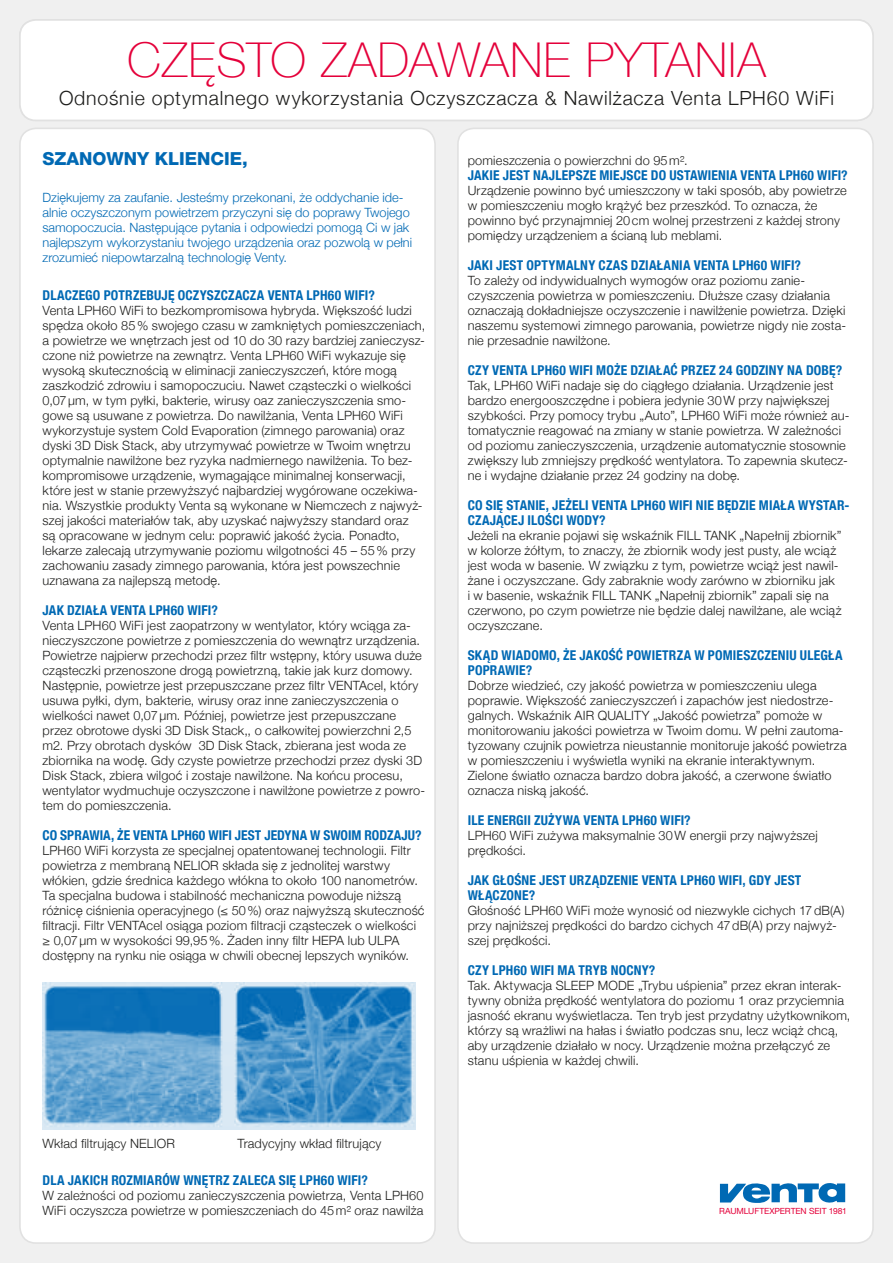
<style>
.page{position:relative;width:893px;height:1263px;background:#f0f0f0}
.page>*{position:absolute;margin:0;border:0;box-sizing:border-box;transform-origin:0 0}
.t1{font:100 48px "Helvetica Neue";letter-spacing:.02em;color:#e4003a}
.t2{font:300 19.5px "Helvetica Neue";letter-spacing:.04em;color:#1d1d1b}
.t3{font:800 18px "Helvetica Neue LT";color:#0069b4}
.t4{font:700 condensed 13.5px/15px "Helvetica Neue";letter-spacing:.015em;color:#0069b4}
.t5{font:300 12.75px/15px "Helvetica Neue";letter-spacing:.015em;color:#1d1d1b}
.t6{font:300 12.75px/15px "Helvetica Neue";color:#0069b4}
.t7{font:8.55px "Helvetica Neue";letter-spacing:-.015em;color:#e4003a}
</style>
<div class="page">
<div style="left:458px;top:128px;width:415px;height:1115px;background:#fff;border-radius:16px"></div>
<div style="left:20px;top:128px;width:415px;height:1115px;background:#fff;border-radius:16px"></div>
<svg style="left:720px;top:1183px;width:125px;height:20px"></svg>
<div style="left:20px;top:20px;width:853px;height:100px;background:#fff;border-radius:16px"></div>
<div style="left:19px;top:19px;width:855px;height:102px;border:2px solid #e1e1e1;border-radius:16px"></div>
<img style="left:43px;top:983px;width:372px;height:146px">
<h1 class="t1" style="left:127px;top:24px;width:640px">CZĘSTO ZADAWANE PYTANIA</h1>
<h2 class="t2" style="left:59px;top:82px;width:776px">Odnośnie optymalnego wykorzystania Oczyszczacza &amp; Nawilżacza Venta LPH60 WiFi</h2>
<h3 class="t3" style="left:43px;top:148px;width:207px">SZANOWNY KLIENCIE,</h3>
<p class="t6" style="left:43px;top:189px;width:371px">Dziękujemy za zaufanie. Jesteśmy przekonani, że oddychanie ide&shy;alnie oczyszczonym powietrzem przyczyni się do poprawy Twojego samopoczucia. Następujące pytania i odpowiedzi pomogą Ci w jak najlepszym wykorzystaniu twojego urządzenia oraz pozwolą w pełni zrozumieć niepowtarzalną technologię Venty.</p>
<p class="t4" style="left:43px;top:287px;width:334px">DLACZEGO POTRZEBUJĘ OCZYSZCZACZA VENTA LPH60 WIFI?</p>
<p class="t5" style="left:43px;top:302px;width:384px">Venta LPH60 WiFi to bezkompromisowa hybryda. Większość ludzi spędza około 85% swojego czasu w zamkniętych pomieszczeniach, a powietrze we wnętrzach jest od 10 do 30 razy bardziej zanieczysz&shy;czone niż powietrze na zewnątrz. Venta LPH60 WiFi wykazuje się wysoką skutecznością w eliminacji zanieczyszczeń, które mogą zaszkodzić zdrowiu i samopoczuciu. Nawet cząsteczki o wielkości 0,07µm, w tym pyłki, bakterie, wirusy oaz zanieczyszczenia smo&shy;gowe są usuwane z powietrza. Do nawilżania, Venta LPH60 WiFi wykorzystuje system Cold Evaporation (zimnego parowania) oraz dyski 3D Disk Stack, aby utrzymywać powietrze w Twoim wnętrzu optymalnie nawilżone bez ryzyka nadmiernego nawilżenia. To bez&shy;kompromisowe urządzenie, wymagające minimalnej konserwacji, które jest w stanie przewyższyć najbardziej wygórowane oczekiwa&shy;nia. Wszystkie produkty Venta są wykonane w Niemczech z najwyż&shy;szej jakości materiałów tak, aby uzyskać najwyższy standard oraz<br>są opracowane w jednym celu: poprawić jakość życia. Ponadto, lekarze zalecają utrzymywanie poziomu wilgotności 45 – 55% przy zachowaniu zasady zimnego parowania, która jest powszechnie uznawana za najlepszą metodę.</p>
<p class="t4" style="left:43px;top:602px;width:177px">JAK DZIAŁA VENTA LPH60 WIFI?</p>
<p class="t5" style="left:43px;top:617px;width:384px">Venta LPH60 WiFi jest zaopatrzony w wentylator, który wciąga za&shy;nieczyszczone powietrze z pomieszczenia do wewnątrz urządzenia.<br>Powietrze najpierw przechodzi przez filtr wstępny, który usuwa duże cząsteczki przenoszone drogą powietrzną, takie jak kurz domowy.<br>Następnie, powietrze jest przepuszczane przez filtr VENTAcel, który usuwa pyłki, dym, bakterie, wirusy oraz inne zanieczyszczenia o wielkości nawet 0,07µm. Później, powietrze jest przepuszczane przez obrotowe dyski 3D Disk Stack,, o całkowitej powierzchni 2,5 m2. Przy obrotach dysków 3D Disk Stack, zbierana jest woda ze zbiornika na wodę. Gdy czyste powietrze przechodzi przez dyski 3D Disk Stack, zbiera wilgoć i zostaje nawilżone. Na końcu procesu, wentylator wydmuchuje oczyszczone i nawilżone powietrze z powro&shy;tem do pomieszczenia.</p>
<p class="t4" style="left:43px;top:827px;width:381px">CO SPRAWIA, ŻE VENTA LPH60 WIFI JEST JEDYNA W SWOIM RODZAJU?</p>
<p class="t5" style="left:43px;top:842px;width:384px">LPH60 WiFi korzysta ze specjalnej opatentowanej technologii. Filtr powietrza z membraną NELIOR składa się z jednolitej warstwy włókien, gdzie średnica każdego włókna to około 100 nanometrów.<br>Ta specjalna budowa i stabilność mechaniczna powoduje niższą różnicę ciśnienia operacyjnego (≤ 50%) oraz najwyższą skuteczność filtracji. Filtr VENTAcel osiąga poziom filtracji cząsteczek o wielkości ≥ 0,07µm w wysokości 99,95%. Żaden inny filtr HEPA lub ULPA dostępny na rynku nie osiąga w chwili obecnej lepszych wyników.</p>
<p class="t5" style="left:43px;top:1135px;width:134px">Wkład filtrujący NELIOR</p>
<p class="t5" style="left:238px;top:1135px;width:145px">Tradycyjny wkład filtrujący</p>
<p class="t4" style="left:43px;top:1172px;width:327px">DLA JAKICH ROZMIARÓW WNĘTRZ ZALECA SIĘ LPH60 WIFI?</p>
<p class="t5" style="left:43px;top:1187px;width:383px">W zależności od poziomu zanieczyszczenia powietrza, Venta LPH60<br>WiFi oczyszcza powietrze w pomieszczeniach do 45m² oraz nawilża</p>
<p class="t5" style="left:468px;top:152px;width:221px">pomieszczenia o powierzchni do 95m².</p>
<p class="t4" style="left:468px;top:167px;width:382px">JAKIE JEST NAJLEPSZE MIEJSCE DO USTAWIENIA VENTA LPH60 WIFI?</p>
<p class="t5" style="left:468px;top:182px;width:381px">Urządzenie powinno być umieszczony w taki sposób, aby powietrze w pomieszczeniu mogło krążyć bez przeszkód. To oznacza, że powinno być przynajmniej 20cm wolnej przestrzeni z każdej strony pomiędzy urządzeniem a ścianą lub meblami.</p>
<p class="t4" style="left:468px;top:257px;width:335px">JAKI JEST OPTYMALNY CZAS DZIAŁANIA VENTA LPH60 WIFI?</p>
<p class="t5" style="left:468px;top:272px;width:380px">To zależy od indywidualnych wymogów oraz poziomu zanie&shy;czyszczenia powietrza w pomieszczeniu. Dłuższe czasy działania oznaczają dokładniejsze oczyszczenie i nawilżenie powietrza. Dzięki naszemu systemowi zimnego parowania, powietrze nigdy nie zosta&shy;nie przesadnie nawilżone.</p>
<p class="t4" style="left:468px;top:362px;width:376px">CZY VENTA LPH60 WIFI MOŻE DZIAŁAĆ PRZEZ 24 GODZINY NA DOBĘ?</p>
<p class="t5" style="left:468px;top:377px;width:383px">Tak, LPH60 WiFi nadaje się do ciągłego działania. Urządzenie jest bardzo energooszczędne i pobiera jedynie 30W przy największej szybkości. Przy pomocy trybu „Auto”, LPH60 WiFi może również au&shy;tomatycznie reagować na zmiany w stanie powietrza. W zależności od poziomu zanieczyszczenia, urządzenie automatycznie stosownie zwiększy lub zmniejszy prędkość wentylatora. To zapewnia skutecz&shy;ne i wydajne działanie przez 24 godziny na dobę.</p>
<p class="t4" style="left:468px;top:497px;width:383px">CO SIĘ STANIE, JEŻELI VENTA LPH60 WIFI NIE BĘDZIE MIAŁA WYSTAR-<br>CZAJĄCEJ ILOŚCI WODY?</p>
<p class="t5" style="left:468px;top:527px;width:375px">Jeżeli na ekranie pojawi się wskaźnik FILL TANK „Napełnij zbiornik” w kolorze żółtym, to znaczy, że zbiornik wody jest pusty, ale wciąż jest woda w basenie. W związku z tym, powietrze wciąż jest nawil&shy;żane i oczyszczane. Gdy zabraknie wody zarówno w zbiorniku jak<br>i w basenie, wskaźnik FILL TANK „Napełnij zbiornik” zapali się na czerwono, po czym powietrze nie będzie dalej nawilżane, ale wciąż oczyszczane.</p>
<p class="t4" style="left:468px;top:647px;width:376px">SKĄD WIADOMO, ŻE JAKOŚĆ POWIETRZA W POMIESZCZENIU ULEGŁA<br>POPRAWIE?</p>
<p class="t5" style="left:468px;top:677px;width:380px">Dobrze wiedzieć, czy jakość powietrza w pomieszczeniu ulega poprawie. Większość zanieczyszczeń i zapachów jest niedostrze&shy;galnych. Wskaźnik AIR QUALITY „Jakość powietrza” pomoże w monitorowaniu jakości powietrza w Twoim domu. W pełni zautoma&shy;tyzowany czujnik powietrza nieustannie monitoruje jakość powietrza w pomieszczeniu i wyświetla wyniki na ekranie interaktywnym.<br>Zielone światło oznacza bardzo dobra jakość, a czerwone światło oznacza niską jakość.</p>
<p class="t4" style="left:468px;top:812px;width:225px">ILE ENERGII ZUŻYWA VENTA LPH60 WIFI?</p>
<p class="t5" style="left:468px;top:827px;width:352px">LPH60 WiFi zużywa maksymalnie 30W energii przy najwyższej prędkości.</p>
<p class="t4" style="left:468px;top:872px;width:335px">JAK GŁOŚNE JEST URZĄDZENIE VENTA LPH60 WIFI, GDY JEST<br>WŁĄCZONE?</p>
<p class="t5" style="left:468px;top:902px;width:378px">Głośność LPH60 WiFi może wynosić od niezwykle cichych 17dB(A) przy najniższej prędkości do bardzo cichych 47dB(A) przy najwyż&shy;szej prędkości.</p>
<p class="t4" style="left:468px;top:962px;width:189px">CZY LPH60 WIFI MA TRYB NOCNY?</p>
<p class="t5" style="left:468px;top:977px;width:384px">Tak. Aktywacja SLEEP MODE „Trybu uśpienia” przez ekran interak&shy;tywny obniża prędkość wentylatora do poziomu 1 oraz przyciemnia jasność ekranu wyświetlacza. Ten tryb jest przydatny użytkownikom, którzy są wrażliwi na hałas i światło podczas snu, lecz wciąż chcą, aby urządzenie działało w nocy. Urządzenie można przełączyć ze stanu uśpienia w każdej chwili.</p>
<p class="t7" style="left:719px;top:1203px;width:129px">RAUMLUFTEXPERTEN SEIT 1981</p>
</div>
